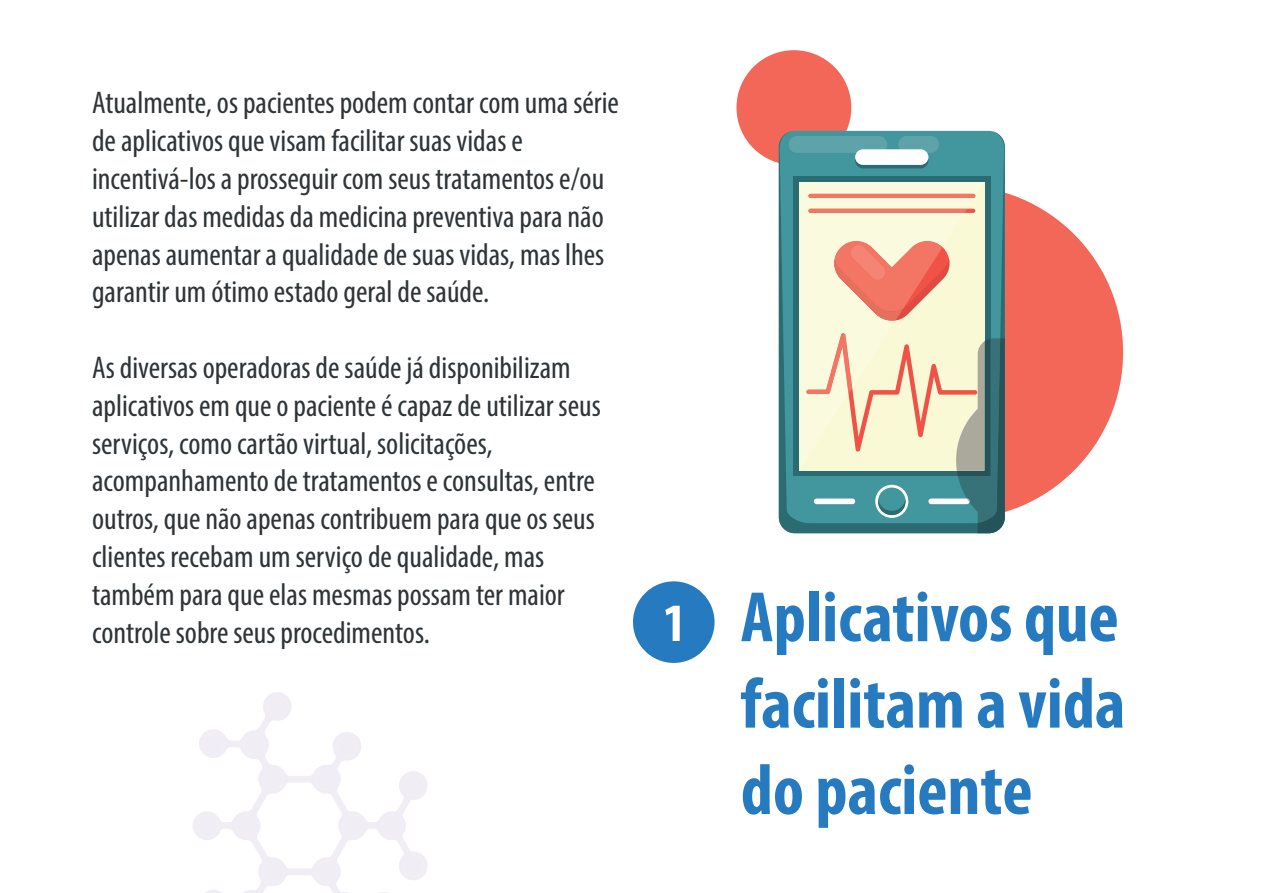
<style>
.page{position:relative;width:1263px;height:893px;background:#fff}
.page>*{position:absolute;margin:0;border:0;box-sizing:border-box;transform-origin:0 0}
.t1{font:700 condensed 72px/86.4px "Myriad Pro";color:#267bc0;text-align:justify}
.t2{font:700 condensed 54.15px "Myriad Pro";color:#fff}
.t3{font:condensed 31.5px/37.8px "Myriad Pro";color:#2e3437}
</style>
<div class="page">
<div style="left:789px;top:185px;width:334px;height:334px;background:#f26757;border-radius:50%"></div>
<div style="left:736px;top:50px;width:115px;height:115px;background:#f26757;border-radius:50%"></div>
<svg style="left:779px;top:131px;width:226px;height:402px;background:#439299"></svg>
<div style="left:793px;top:177px;width:197px;height:299px;background:#2b6c72"></div>
<div style="left:855px;top:153px;width:73px;height:15px;background:#2b6c72;border-radius:8px"></div>
<div style="left:855px;top:149px;width:73px;height:16px;background:#fff;border-radius:8px"></div>
<div style="left:799px;top:182px;width:185px;height:289px;background:#fafade"></div>
<svg style="left:832px;top:239px;width:119px;height:82px;background:#f3a690"></svg>
<svg style="left:808px;top:194px;width:167px;height:4px"></svg>
<svg style="left:808px;top:209px;width:159px;height:4px"></svg>
<svg style="left:806px;top:333px;width:199px;height:200px;background:#afbfaf"></svg>
<svg style="left:193px;top:692px;width:235px;height:201px"></svg>
<div style="left:262px;top:769px;width:21px;height:21px;background:#f0edf5;border-radius:50%"></div>
<svg style="left:335px;top:736px;width:24px;height:21px"></svg>
<div style="left:244px;top:734px;width:21px;height:21px;background:#f0edf5;border-radius:50%"></div>
<div style="left:262px;top:861px;width:21px;height:21px;background:#f0edf5;border-radius:50%"></div>
<div style="left:316px;top:769px;width:21px;height:21px;background:#f0edf5;border-radius:50%"></div>
<div style="left:316px;top:861px;width:21px;height:21px;background:#f0edf5;border-radius:50%"></div>
<div style="left:236px;top:815px;width:21px;height:21px;background:#f0edf5;border-radius:50%"></div>
<div style="left:197px;top:815px;width:21px;height:21px;background:#f0edf5;border-radius:50%"></div>
<div style="left:342px;top:815px;width:21px;height:21px;background:#f0edf5;border-radius:50%"></div>
<div style="left:381px;top:815px;width:21px;height:21px;background:#f0edf5;border-radius:50%"></div>
<div style="left:403px;top:855px;width:21px;height:21px;background:#f0edf5;border-radius:50%"></div>
<div style="left:403px;top:775px;width:21px;height:21px;background:#f0edf5;border-radius:50%"></div>
<svg style="left:266px;top:696px;width:23px;height:21px"></svg>
<div style="left:203px;top:733px;width:21px;height:21px;background:#f0edf5;border-radius:50%"></div>
<div style="left:633px;top:581px;width:81px;height:82px;background:#267bc0;border-radius:50%"></div>
<p class="t3" style="left:92px;top:84px;width:528px">Atualmente, os pacientes podem contar com uma série de aplicativos que visam facilitar suas vidas e incentivá-los a prosseguir com seus tratamentos e/ou utilizar das medidas da medicina preventiva para não apenas aumentar a qualidade de suas vidas, mas lhes garantir um ótimo estado geral de saúde.</p>
<p class="t3" style="left:92px;top:348px;width:510px">As diversas operadoras de saúde já disponibilizam aplicativos em que o paciente é capaz de utilizar seus serviços, como cartão virtual, solicitações, acompanhamento de tratamentos e consultas, entre outros, que não apenas contribuem para que os seus clientes recebam um serviço de qualidade, mas também para que elas mesmas possam ter maior controle sobre seus procedimentos.</p>
<h2 class="t2" style="left:663px;top:589px;width:25px">1</h2>
<h1 class="t1" style="left:741px;top:572px;width:386px">Aplicativos que facilitam a vida do paciente</h1>
</div>
